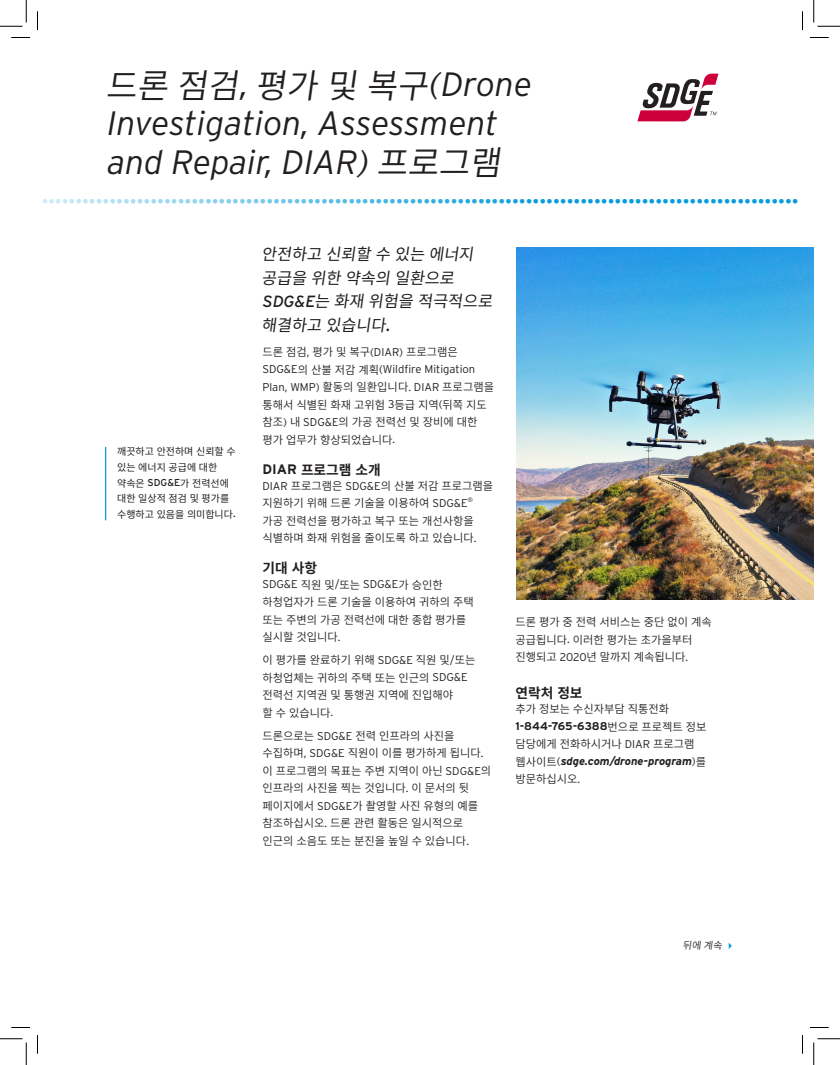
<style>
.page{position:relative;width:840px;height:1065px;background:#fff}
.page>*{position:absolute;margin:0;border:0;box-sizing:border-box;transform-origin:0 0}
.Headline{font:italic 300 33.75px/38.2px "Interstate";color:#231f20}
.t1{font:17.5px "Minion Pro";color:#069ddc}
.text{font:16.25px/23.8px "Noto Sans CJ Kkr";color:#231f20}
.Subhead{font:700 13.75px "Noto Sans CJ Kkr";color:#231f20}
.text-2{font:600 11.25px/17.5px "Noto Sans CJ Kkr";color:#231f20}
.Sidebar_bullets{font:10px/15.6px "Noto Sans CJ Kkr";color:#231f20}
.t2{font:600 10px "Noto Sans CJ Kkr";color:#231f20}
.text-3{font:300 6.5px "Interstate";color:#231f20}
.s1{font-family:"Noto Sans CJ Kkr";font-weight:600;font-style:normal}
.s2{font-family:"Interstate"}
.s3{font-family:"Interstate";font-style:italic}
.s4{font-family:"Interstate";font-weight:300}
.s5{font-family:"Interstate";font-weight:700}
.s6{font-family:"Interstate";font-weight:700;font-style:italic}
.s7{color:#069ddc}
</style>
<div class="page">
<hr style="left:105px;top:447px;width:1px;height:73px;background:#069ddc">
<img style="left:516px;top:247px;width:297px;height:352px">
<svg style="left:637px;top:74px;width:82px;height:47px"></svg>
<svg style="left:11px;top:37px;width:19px;height:1px"></svg>
<svg style="left:810px;top:37px;width:19px;height:1px"></svg>
<svg style="left:11px;top:1027px;width:19px;height:1px"></svg>
<svg style="left:810px;top:1027px;width:19px;height:1px"></svg>
<svg style="left:37px;top:11px;width:1px;height:19px"></svg>
<svg style="left:37px;top:1035px;width:1px;height:19px"></svg>
<svg style="left:802px;top:11px;width:1px;height:19px"></svg>
<svg style="left:802px;top:1035px;width:1px;height:19px"></svg>
<svg style="left:0;top:0;width:27px;height:27px"></svg>
<svg style="left:0;top:1039px;width:27px;height:26px"></svg>
<svg style="left:814px;top:0;width:26px;height:27px"></svg>
<svg style="left:814px;top:1039px;width:26px;height:26px"></svg>
<p class="Headline" style="left:106px;top:66px;width:428px"><span class="s1">드론점검</span>, <span class="s1">평가및복구</span>(Drone<br>Investigation, Assessment and Repair, DIAR) <span class="s1">프로그램</span></p>
<h2 class="t1" style="left:41px;top:189px;width:759px">•••••••••••••••••••••••••••••••••••••••••••••••••••••••••••••••••••••••••••••••••••••••••••••••••••••••••••••••</h2>
<p class="Sidebar_bullets" style="left:117px;top:444px;width:120px">깨끗하고 안전하며 신뢰할 수 있는 에너지 공급에 대한 약속은 <span class="s2">SDG&amp;E</span>가 전력선에 대한 일상적 점검 및 평가를 수행하고 있음을 의미합니다<span class="s2">.</span></p>
<p class="text" style="left:262px;top:242px;width:239px">안전하고 신뢰할 수 있는 에너지 공급을 위한 약속의 일환으로<br><span class="s3">SDG&amp;E</span>는화재위험을적극적으로 해결하고 있습니다<span class="s3">.</span></p>
<p class="text-2" style="left:262px;top:343px;width:233px">드론 점검<span class="s4">,</span> 평가 및 복구<span class="s4">(DIAR)</span> 프로그램은<br><span class="s4">SDG&amp;E</span>의 산불 저감 계획<span class="s4">(Wildfire Mitigation<br>Plan, WMP)</span> 활동의 일환입니다<span class="s4">. DIAR</span> 프로그램을 통해서 식별된 화재 고위험 <span class="s4">3</span>등급 지역<span class="s4">(</span>뒤쪽 지도 참조<span class="s4">)</span> 내 <span class="s4">SDG&amp;E</span>의 가공 전력선 및 장비에 대한 평가 업무가 향상되었습니다<span class="s4">.</span></p>
<p class="Subhead" style="left:262px;top:462px;width:120px"><span class="s2">DIAR</span> 프로그램 소개</p>
<p class="text-2" style="left:262px;top:477px;width:232px"><span class="s4">DIAR</span> 프로그램은 <span class="s4">SDG&amp;E</span>의 산불 저감 프로그램을 지원하기 위해 드론 기술을 이용하여 <span class="s4">SDG&amp;E</span></p>
<p class="text-3" style="left:467px;top:496px;width:7px">®</p>
<p class="text-2" style="left:262px;top:512px;width:215px">가공 전력선을 평가하고 복구 또는 개선사항을 식별하며 화재 위험을 줄이도록 하고 있습니다<span class="s4">.</span></p>
<p class="Subhead" style="left:262px;top:561px;width:56px">기대 사항</p>
<p class="text-2" style="left:262px;top:576px;width:213px"><span class="s4">SDG&amp;E</span> 직원 및<span class="s4">/</span>또는 <span class="s4">SDG&amp;E</span>가 승인한 하청업자가 드론 기술을 이용하여 귀하의 주택 또는 주변의 가공 전력선에 대한 종합 평가를 실시할 것입니다<span class="s4">.</span></p>
<p class="text-2" style="left:263px;top:652px;width:214px">이 평가를 완료하기 위해 <span class="s4">SDG&amp;E</span> 직원 및<span class="s4">/</span>또는 하청업체는 귀하의 주택 또는 인근의 <span class="s4">SDG&amp;E </span>전력선 지역권 및 통행권 지역에 진입해야<br>할 수 있습니다<span class="s4">.</span></p>
<p class="text-2" style="left:263px;top:727px;width:230px">드론으로는 <span class="s4">SDG&amp;E</span> 전력 인프라의 사진을 수집하며<span class="s4">, SDG&amp;E</span> 직원이 이를 평가하게 됩니다<span class="s4">. </span>이 프로그램의 목표는 주변 지역이 아닌 <span class="s4">SDG&amp;E</span>의 인프라의 사진을 찍는 것입니다<span class="s4">.</span> 이 문서의 뒷 페이지에서 <span class="s4">SDG&amp;E</span>가 촬영할 사진 유형의 예를 참조하십시오<span class="s4">.</span> 드론 관련 활동은 일시적으로 인근의 소음도 또는 분진을 높일 수 있습니다<span class="s4">.</span></p>
<p class="text-2" style="left:515px;top:614px;width:198px">드론 평가 중 전력 서비스는 중단 없이 계속 공급됩니다<span class="s4">.</span> 이러한 평가는 초가을부터 진행되고 <span class="s4">2020</span>년 말까지 계속됩니다<span class="s4">.</span></p>
<p class="Subhead" style="left:515px;top:685px;width:69px">연락처 정보</p>
<p class="text-2" style="left:515px;top:700px;width:193px">추가 정보는 수신자부담 직통전화<br><span class="s5">1-844-765-6388</span>번으로 프로젝트 정보 담당에게 전화하시거나 <span class="s4">DIAR</span> 프로그램 웹사이트<span class="s4">(</span><span class="s6">sdge.com/drone-program</span><span class="s4">)</span>를 방문하십시오<span class="s4">.</span></p>
<p class="t2" style="left:683px;top:940px;width:54px">뒤에 계속 <span class="s7">✔</span></p>
</div>
